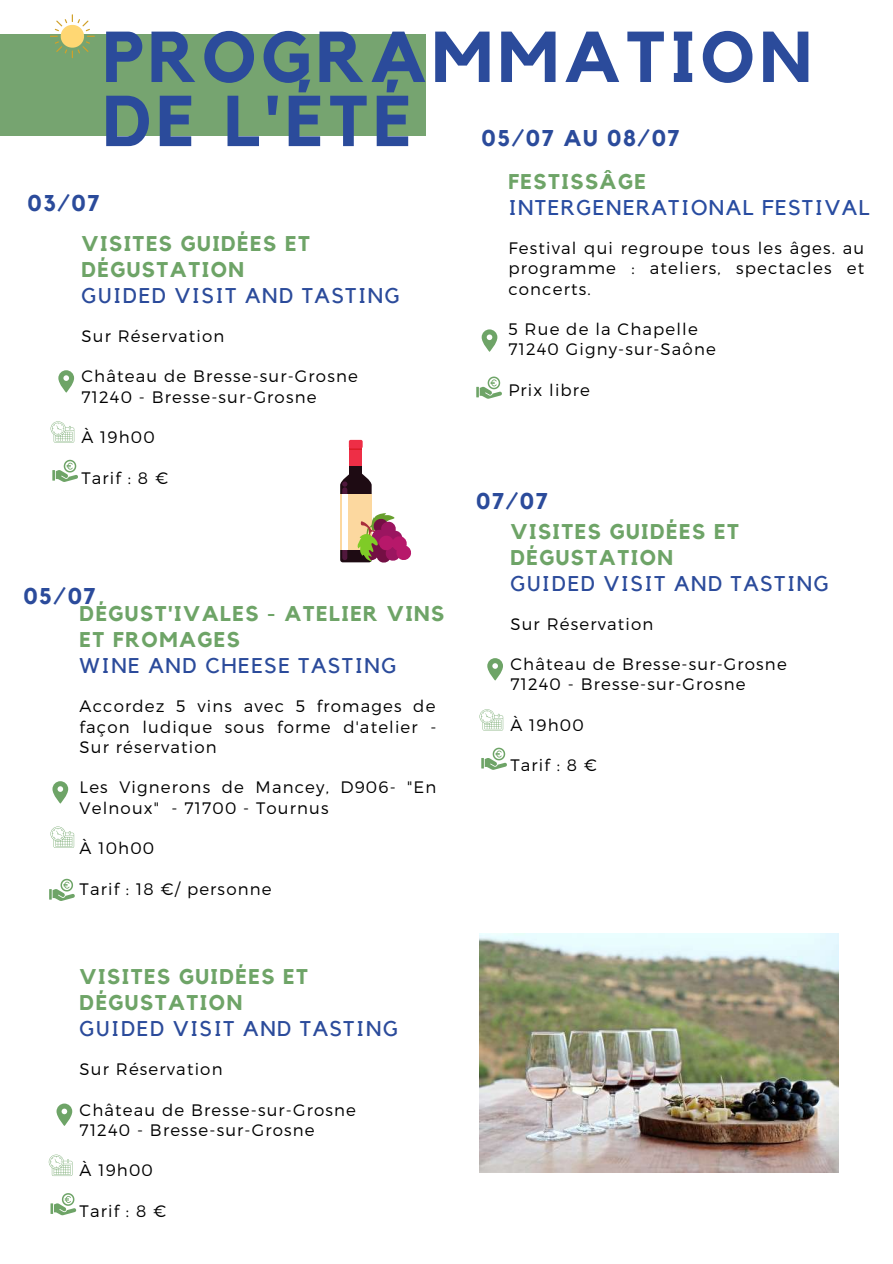
<style>
.page{position:relative;width:893px;height:1264px;background:#fff}
.page>*{position:absolute;margin:0;border:0;box-sizing:border-box;transform-origin:0 0}
.t1{font:700 71.1px/64.1px "Kollektif";letter-spacing:.07em;color:#2b4b9b}
.t2{font:700 22.8px "Kollektif";letter-spacing:.07em;color:#2b4b9b}
.t3{font:700 21.3px/25.8px "Kollektif";letter-spacing:.07em;color:#6ea467}
.t4{font:21.3px "Kollektif";letter-spacing:.07em;color:#2b4b9b}
.t5{font:21.3px/25.8px "Kollektif";letter-spacing:.07em;color:#284ca1}
.t6{font:300 16.65px/20.2px "Montserrat";letter-spacing:.07em;color:#000}
.s1{font-weight:700;color:#6ea467}
.s2{color:#2b4b9b}
</style>
<div class="page">
<div style="left:0;top:35px;width:425px;height:101px;background:#76a470"></div>
<svg style="left:50px;top:14px;width:45px;height:44px"></svg>
<img style="left:479px;top:933px;width:359px;height:239px">
<svg style="left:481px;top:329px;width:16px;height:23px"></svg>
<svg style="left:476px;top:376px;width:26px;height:23px"></svg>
<svg style="left:50px;top:826px;width:24px;height:22px"></svg>
<svg style="left:52px;top:781px;width:16px;height:22px"></svg>
<svg style="left:49px;top:878px;width:26px;height:23px"></svg>
<svg style="left:487px;top:658px;width:16px;height:22px"></svg>
<svg style="left:479px;top:709px;width:24px;height:21px"></svg>
<svg style="left:481px;top:747px;width:26px;height:23px"></svg>
<svg style="left:56px;top:1103px;width:16px;height:22px"></svg>
<svg style="left:49px;top:1154px;width:23px;height:21px"></svg>
<svg style="left:50px;top:1193px;width:26px;height:22px"></svg>
<svg style="left:58px;top:370px;width:16px;height:23px"></svg>
<svg style="left:51px;top:421px;width:23px;height:22px"></svg>
<svg style="left:52px;top:460px;width:26px;height:22px"></svg>
<div style="left:349px;top:458px;width:13px;height:20px;background:#1e0b13"></div>
<div style="left:349px;top:446px;width:13px;height:20px;background:#ee2e46"></div>
<div style="left:349px;top:445px;width:13px;height:5px;background:#e32335"></div>
<div style="left:349px;top:440px;width:13px;height:8px;background:#ee2e46;border-radius:2px"></div>
<svg style="left:340px;top:473px;width:71px;height:90px"></svg>
<h1 class="t1" style="left:103px;top:28px;width:710px">PROGRAMMATION<br>DE L'ÉTÉ</h1>
<h2 class="t2" style="left:481px;top:128px;width:199px">05/07 AU 08/07</h2>
<h2 class="t2" style="left:28px;top:192px;width:73px">03/07</h2>
<p class="t3" style="left:81px;top:231px;width:230px">VISITES GUIDÉES ET<br>DÉGUSTATION</p>
<p class="t4" style="left:81px;top:285px;width:320px">GUIDED VISIT AND TASTING</p>
<p class="t6" style="left:81px;top:325px;width:144px">Sur Réservation</p>
<p class="t6" style="left:81px;top:365px;width:278px">Château de Bresse-sur-Grosne<br>71240 - Bresse-sur-Grosne</p>
<p class="t6" style="left:81px;top:426px;width:75px">À 19h00</p>
<p class="t6" style="left:81px;top:466px;width:88px">Tarif : 8 €</p>
<h2 class="t2" style="left:23px;top:585px;width:74px">05/07</h2>
<p class="t3" style="left:80px;top:602px;width:366px">DÉGUST'IVALES - ATELIER VINS<br>ET FROMAGES</p>
<p class="t4" style="left:80px;top:656px;width:318px">WINE AND CHEESE TASTING</p>
<p class="t6" style="left:80px;top:695px;width:358px;text-align:justify">Accordez 5 vins avec 5 fromages de façon ludique sous forme d'atelier - Sur réservation</p>
<p class="t6" style="left:80px;top:776px;width:358px">Les Vignerons de Mancey, D906- "En<br>Velnoux" - 71700 - Tournus</p>
<p class="t6" style="left:80px;top:837px;width:76px">À 10h00</p>
<p class="t6" style="left:80px;top:877px;width:193px">Tarif : 18 €/ personne</p>
<p class="t3" style="left:80px;top:964px;width:230px">VISITES GUIDÉES ET<br>DÉGUSTATION</p>
<p class="t4" style="left:80px;top:1018px;width:320px">GUIDED VISIT AND TASTING</p>
<p class="t6" style="left:80px;top:1058px;width:144px">Sur Réservation</p>
<p class="t6" style="left:80px;top:1098px;width:278px">Château de Bresse-sur-Grosne<br>71240 - Bresse-sur-Grosne</p>
<p class="t6" style="left:80px;top:1159px;width:75px">À 19h00</p>
<p class="t6" style="left:80px;top:1199px;width:88px">Tarif : 8 €</p>
<p class="t5" style="left:508px;top:169px;width:363px"><span class="s1">FESTISSÂGE<br></span>INTERGENERATIONAL FESTIVA<span class="s2">L</span></p>
<p class="t6" style="left:508px;top:237px;width:357px;text-align:justify">Festival qui regroupe tous les âges. au programme : ateliers, spectacles et concerts.</p>
<p class="t6" style="left:508px;top:318px;width:209px">5 Rue de la Chapelle<br>71240 Gigny-sur-Saône</p>
<p class="t6" style="left:508px;top:379px;width:83px">Prix libre</p>
<h2 class="t2" style="left:476px;top:490px;width:73px">07/07</h2>
<p class="t3" style="left:510px;top:519px;width:230px">VISITES GUIDÉES ET<br>DÉGUSTATION</p>
<p class="t4" style="left:510px;top:573px;width:320px">GUIDED VISIT AND TASTING</p>
<p class="t6" style="left:510px;top:613px;width:144px">Sur Réservation</p>
<p class="t6" style="left:510px;top:653px;width:278px">Château de Bresse-sur-Grosne<br>71240 - Bresse-sur-Grosne</p>
<p class="t6" style="left:510px;top:714px;width:75px">À 19h00</p>
<p class="t6" style="left:510px;top:754px;width:88px">Tarif : 8 €</p>
</div>
